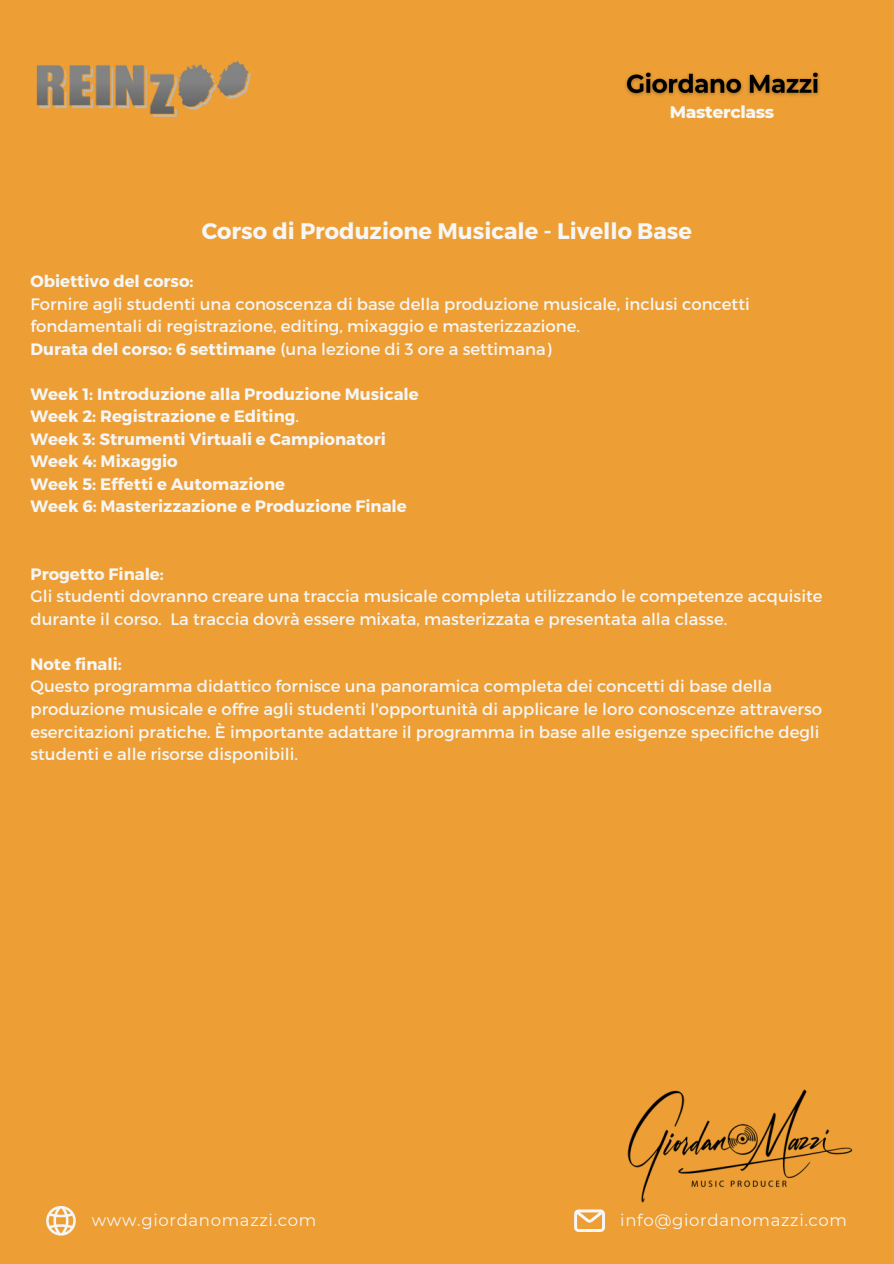
<style>
.page{position:relative;width:894px;height:1264px;background:#fff}
.page>*{position:absolute;margin:0;border:0;box-sizing:border-box;transform-origin:0 0}
.t1{font:700 22.5px "Montserrat";color:#f6f6f6}
.t2{font:800 17.1px "Montserrat";letter-spacing:-.02em;color:#f6f6f6}
.t3{font:16.5px/22.5px "Montserrat";color:#f6f6f6}
.t4{font:700 16.5px "Montserrat";color:#f6f6f6}
.t5{font:16.5px "Montserrat";letter-spacing:.04em;color:#f6f6f6}
.s1{font-weight:700}
.s2{font-weight:400}
</style>
<div class="page">
<div style="left:0;top:0;width:893px;height:1263px;background:#ed9f35"></div>
<img style="left:627px;top:1089px;width:226px;height:114px">
<svg style="left:574px;top:1209px;width:30px;height:22px"></svg>
<svg style="left:46px;top:1206px;width:30px;height:29px"></svg>
<img style="left:36px;top:61px;width:215px;height:56px">
<img style="left:625px;top:72px;width:195px;height:24px">
<p class="t2" style="left:669px;top:101px;width:106px">Masterclass</p>
<p class="t1" style="left:202px;top:216px;width:491px">Corso di Produzione Musicale - Livello Base</p>
<h2 class="t4" style="left:30px;top:271px;width:164px">Obiettivo del corso:</h2>
<h1 class="t3" style="left:30px;top:292px;width:720px">Fornire agli studenti una conoscenza di base della produzione musicale, inclusi concetti fondamentali di registrazione, editing, mixaggio e masterizzazione.</h1>
<p class="t3" style="left:30px;top:337px;width:522px"><span class="s1">Durata del corso: 6 settimane</span> (una lezione di 3 ore a settimana)</p>
<p class="t4" style="left:30px;top:383px;width:390px">Week 1: Introduzione alla Produzione Musicale</p>
<p class="t4" style="left:30px;top:406px;width:270px">Week 2: Registrazione e Editing<span class="s2">.</span></p>
<p class="t4" style="left:30px;top:428px;width:357px">Week 3: Strumenti Virtuali e Campionatori</p>
<p class="t4" style="left:30px;top:451px;width:149px">Week 4: Mixaggio</p>
<p class="t4" style="left:30px;top:473px;width:256px">Week 5: Effetti e Automazione</p>
<p class="t4" style="left:30px;top:496px;width:378px">Week 6: Masterizzazione e Produzione Finale</p>
<p class="t4" style="left:30px;top:563px;width:135px">Progetto Finale:</p>
<p class="t3" style="left:30px;top:584px;width:793px">Gli studenti dovranno creare una traccia musicale completa utilizzando le competenze acquisite durante il corso. La traccia dovrà essere mixata, masterizzata e presentata alla classe.</p>
<p class="t4" style="left:30px;top:653px;width:93px">Note finali:</p>
<p class="t3" style="left:30px;top:674px;width:792px">Questo programma didattico fornisce una panoramica completa dei concetti di base della produzione musicale e offre agli studenti l'opportunità di applicare le loro conoscenze attraverso esercitazioni pratiche. È importante adattare il programma in base alle esigenze specifiche degli studenti e alle risorse disponibili.</p>
<p class="t5" style="left:92px;top:1210px;width:226px">www.giordanomazzi.com</p>
<p class="t5" style="left:620px;top:1210px;width:228px">info@giordanomazzi.com</p>
</div>
